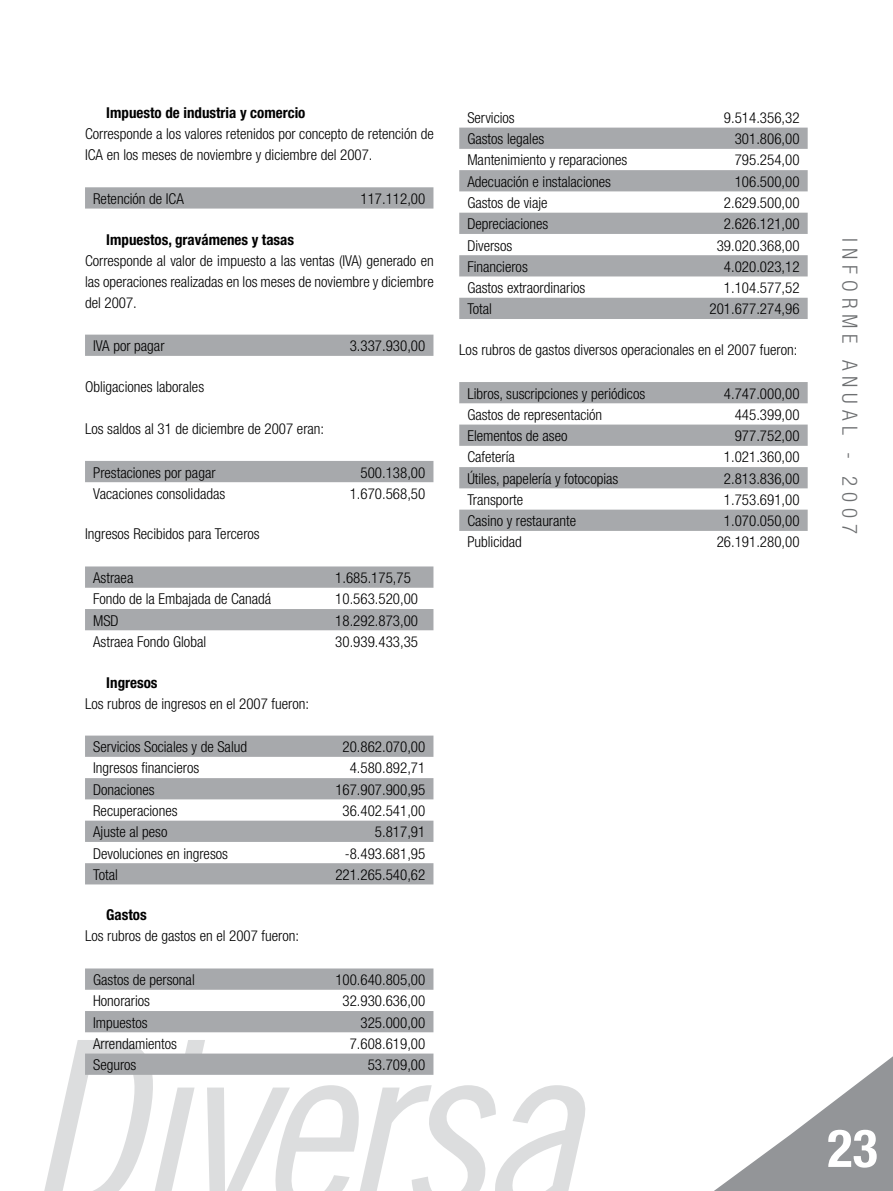
<style>
.page{position:relative;width:893px;height:1191px;background:#fff}
.page>*{position:absolute;margin:0;border:0;box-sizing:border-box;transform-origin:0 0}
.t1{font:700 condensed 52.5px "Helvetica Neue";color:#fff}
.t2{font:300 condensed 21px "Helvetica Neue";letter-spacing:.28em;color:#6d6f71}
.t3{font:300 condensed 15px/21px "Helvetica Neue";color:#000}
.t4{font:700 condensed 15px "Helvetica Neue";color:#000}
</style>
<div class="page">
<svg style="left:44px;top:1040px;width:541px;height:151px"></svg>
<svg style="left:714px;top:1056px;width:179px;height:135px"></svg>
<div style="left:85px;top:187px;width:348px;height:21px;background:#a7a9ac"></div>
<svg style="left:85px;top:334px;width:348px;height:22px;background:#a9abae"></svg>
<div style="left:85px;top:461px;width:348px;height:21px;background:#a7a9ac"></div>
<svg style="left:85px;top:566px;width:348px;height:64px"></svg>
<svg style="left:85px;top:735px;width:348px;height:149px;fill:#a7a9ac"></svg>
<svg style="left:85px;top:968px;width:348px;height:106px"></svg>
<svg style="left:459px;top:128px;width:349px;height:191px;fill:#a7a9ac"></svg>
<svg style="left:459px;top:382px;width:349px;height:149px;fill:#a7a9ac"></svg>
<p class="t4" style="left:106px;top:104px;width:201px">Impuesto de industria y comercio</p>
<p class="t3" style="left:85px;top:123px;width:350px">Corresponde a los valores retenidos por concepto de retención de<br>ICA en los meses de noviembre y diciembre del 2007.</p>
<p class="t3" style="left:93px;top:188px;width:92px">Retención de ICA</p>
<p class="t3" style="left:361px;top:188px;width:66px">117.112,00</p>
<p class="t4" style="left:106px;top:230px;width:189px">Impuestos, gravámenes y tasas</p>
<p class="t3" style="left:85px;top:250px;width:350px;text-align:justify">Corresponde al valor de impuesto a las ventas (IVA) generado en las operaciones realizadas en los meses de noviembre y diciembre del 2007.</p>
<p class="t3" style="left:93px;top:335px;width:73px">IVA por pagar</p>
<p class="t3" style="left:350px;top:335px;width:77px">3.337.930,00</p>
<p class="t3" style="left:85px;top:376px;width:121px">Obligaciones laborales</p>
<p class="t3" style="left:85px;top:418px;width:241px">Los saldos al 31 de diciembre de 2007 eran:</p>
<p class="t3" style="left:93px;top:461px;width:124px">Prestaciones por pagar</p>
<p class="t3" style="left:361px;top:461px;width:66px">500.138,00</p>
<p class="t3" style="left:93px;top:483px;width:134px">Vacaciones consolidadas</p>
<p class="t3" style="left:350px;top:483px;width:77px">1.670.568,50</p>
<p class="t3" style="left:85px;top:523px;width:176px">Ingresos Recibidos para Terceros</p>
<p class="t3" style="left:93px;top:567px;width:42px">Astraea</p>
<p class="t3" style="left:335px;top:567px;width:77px">1.685.175,75</p>
<p class="t3" style="left:93px;top:588px;width:180px">Fondo de la Embajada de Canadá</p>
<p class="t3" style="left:335px;top:588px;width:84px">10.563.520,00</p>
<p class="t3" style="left:93px;top:609px;width:27px">MSD</p>
<p class="t3" style="left:335px;top:609px;width:84px">18.292.873,00</p>
<p class="t3" style="left:93px;top:631px;width:114px">Astraea Fondo Global</p>
<p class="t3" style="left:335px;top:631px;width:84px">30.939.433,35</p>
<p class="t4" style="left:106px;top:673px;width:53px">Ingresos</p>
<p class="t3" style="left:85px;top:692px;width:225px">Los rubros de ingresos en el 2007 fueron:</p>
<p class="t3" style="left:93px;top:736px;width:155px">Servicios Sociales y de Salud</p>
<p class="t3" style="left:343px;top:736px;width:84px">20.862.070,00</p>
<p class="t3" style="left:93px;top:757px;width:108px">Ingresos financieros</p>
<p class="t3" style="left:350px;top:757px;width:77px">4.580.892,71</p>
<p class="t3" style="left:93px;top:779px;width:63px">Donaciones</p>
<p class="t3" style="left:335px;top:779px;width:91px">167.907.900,95</p>
<p class="t3" style="left:93px;top:800px;width:86px">Recuperaciones</p>
<p class="t3" style="left:343px;top:800px;width:84px">36.402.541,00</p>
<p class="t3" style="left:93px;top:821px;width:76px">Ajuste al peso</p>
<p class="t3" style="left:375px;top:821px;width:52px">5.817,91</p>
<p class="t3" style="left:93px;top:842px;width:136px">Devoluciones en ingresos</p>
<p class="t3" style="left:345px;top:842px;width:82px">-8.493.681,95</p>
<p class="t3" style="left:93px;top:864px;width:26px">Total</p>
<p class="t3" style="left:335px;top:864px;width:91px">221.265.540,62</p>
<p class="t4" style="left:106px;top:906px;width:42px">Gastos</p>
<p class="t3" style="left:85px;top:925px;width:215px">Los rubros de gastos en el 2007 fueron:</p>
<p class="t3" style="left:93px;top:969px;width:103px">Gastos de personal</p>
<p class="t3" style="left:335px;top:969px;width:91px">100.640.805,00</p>
<p class="t3" style="left:93px;top:990px;width:58px">Honorarios</p>
<p class="t3" style="left:343px;top:990px;width:84px">32.930.636,00</p>
<p class="t3" style="left:93px;top:1011px;width:56px">Impuestos</p>
<p class="t3" style="left:361px;top:1011px;width:66px">325.000,00</p>
<p class="t3" style="left:93px;top:1033px;width:85px">Arrendamientos</p>
<p class="t3" style="left:350px;top:1033px;width:77px">7.608.619,00</p>
<p class="t3" style="left:93px;top:1054px;width:45px">Seguros</p>
<p class="t3" style="left:368px;top:1054px;width:59px">53.709,00</p>
<p class="t3" style="left:467px;top:107px;width:49px">Servicios</p>
<p class="t3" style="left:724px;top:107px;width:77px">9.514.356,32</p>
<p class="t3" style="left:467px;top:128px;width:78px">Gastos legales</p>
<p class="t3" style="left:735px;top:128px;width:66px">301.806,00</p>
<p class="t3" style="left:467px;top:149px;width:161px">Mantenimiento y reparaciones</p>
<p class="t3" style="left:735px;top:149px;width:66px">795.254,00</p>
<p class="t3" style="left:467px;top:171px;width:145px">Adecuación e instalaciones</p>
<p class="t3" style="left:735px;top:171px;width:66px">106.500,00</p>
<p class="t3" style="left:467px;top:192px;width:82px">Gastos de viaje</p>
<p class="t3" style="left:724px;top:192px;width:77px">2.629.500,00</p>
<p class="t3" style="left:467px;top:213px;width:83px">Depreciaciones</p>
<p class="t3" style="left:724px;top:213px;width:77px">2.626.121,00</p>
<p class="t3" style="left:467px;top:235px;width:46px">Diversos</p>
<p class="t3" style="left:717px;top:235px;width:84px">39.020.368,00</p>
<p class="t3" style="left:467px;top:256px;width:62px">Financieros</p>
<p class="t3" style="left:724px;top:256px;width:77px">4.020.023,12</p>
<p class="t3" style="left:467px;top:277px;width:120px">Gastos extraordinarios</p>
<p class="t3" style="left:724px;top:277px;width:77px">1.104.577,52</p>
<p class="t3" style="left:467px;top:298px;width:26px">Total</p>
<p class="t3" style="left:710px;top:298px;width:92px">201.677.274,96</p>
<p class="t3" style="left:459px;top:339px;width:340px">Los rubros de gastos diversos operacionales en el 2007 fueron:</p>
<p class="t3" style="left:467px;top:383px;width:179px">Libros, suscripciones y periódicos</p>
<p class="t3" style="left:724px;top:383px;width:77px">4.747.000,00</p>
<p class="t3" style="left:467px;top:404px;width:136px">Gastos de representación</p>
<p class="t3" style="left:735px;top:404px;width:66px">445.399,00</p>
<p class="t3" style="left:467px;top:425px;width:102px">Elementos de aseo</p>
<p class="t3" style="left:735px;top:425px;width:66px">977.752,00</p>
<p class="t3" style="left:467px;top:446px;width:49px">Cafetería</p>
<p class="t3" style="left:724px;top:446px;width:77px">1.021.360,00</p>
<p class="t3" style="left:467px;top:468px;width:153px">Útiles, papelería y fotocopias</p>
<p class="t3" style="left:724px;top:468px;width:77px">2.813.836,00</p>
<p class="t3" style="left:467px;top:489px;width:57px">Transporte</p>
<p class="t3" style="left:724px;top:489px;width:77px">1.753.691,00</p>
<p class="t3" style="left:467px;top:510px;width:110px">Casino y restaurante</p>
<p class="t3" style="left:724px;top:510px;width:77px">1.070.050,00</p>
<p class="t3" style="left:467px;top:531px;width:56px">Publicidad</p>
<p class="t3" style="left:717px;top:531px;width:84px">26.191.280,00</p>
<h2 class="t2" style="left:862px;top:238px;width:297px;rotate:90deg">INFORME ANUAL - 2007</h2>
<h1 class="t1" style="left:827px;top:1116px;width:52px">23</h1>
</div>
